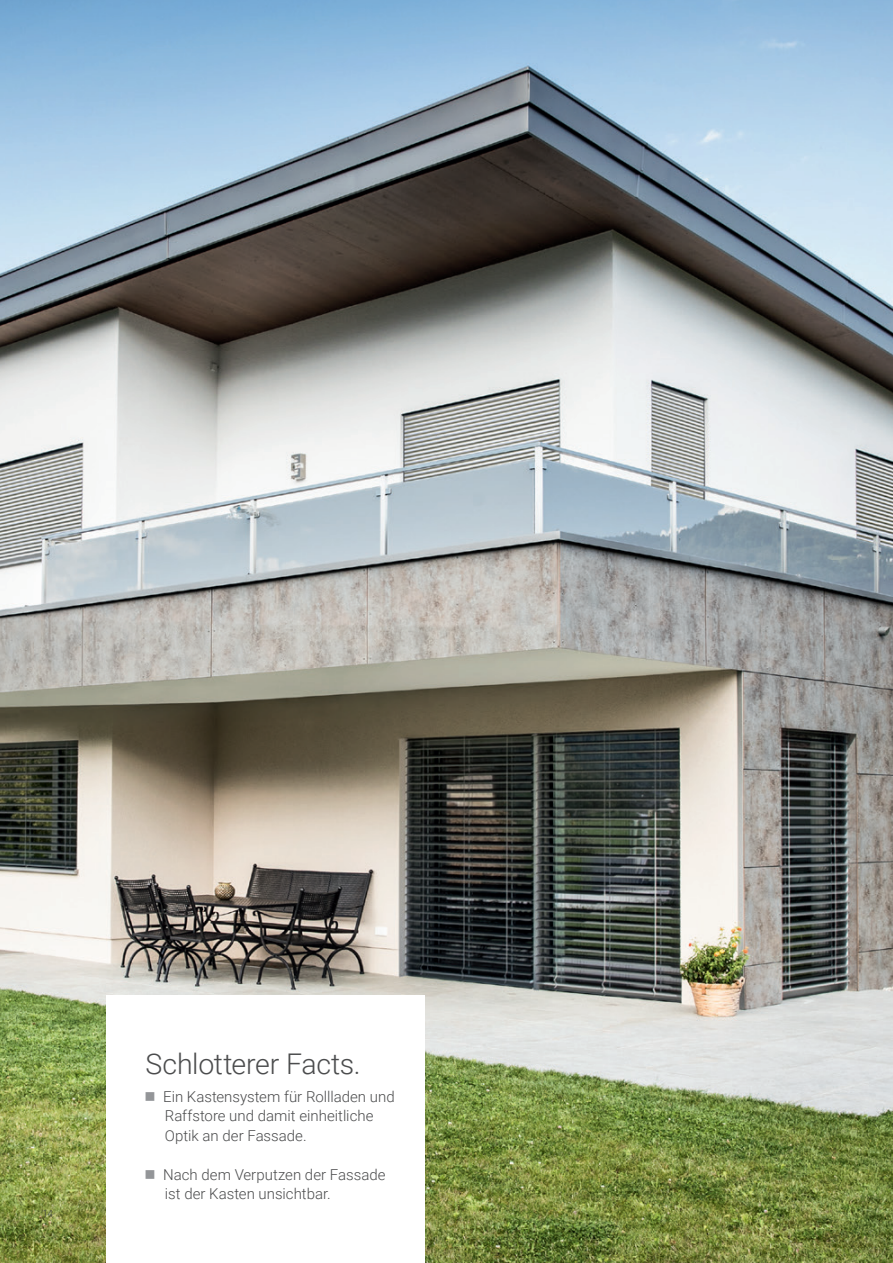
<style>
.page{position:relative;width:893px;height:1263px;background:#fff}
.page>*{position:absolute;margin:0;border:0;box-sizing:border-box;transform-origin:0 0}
.t1{font:300 28.5px "Roboto";letter-spacing:-.01em;color:#4b4c4d}
.t2{font:300 15px/19.5px "Roboto";color:#4b4c4d}
.t3{font:300 9.75px "Roboto";color:#4b4c4d}
</style>
<div class="page">
<img style="left:0;top:0;width:893px;height:1263px">
<div style="left:106px;top:995px;width:319px;height:268px;background:#fff"></div>
<p class="t3" style="left:43px;top:1206px;width:12px">14</p>
<h1 class="t1" style="left:145px;top:1043px;width:217px">Schlotterer Facts.</h1>
<p class="t2" style="left:163px;top:1086px;width:233px">Ein Kastensystem für Rollladen und<br>Raffstore und damit einheitliche<br>Optik an der Fassade.</p>
<p class="t2" style="left:163px;top:1164px;width:224px">Nach dem Verputzen der Fassade ist der Kasten unsichtbar.</p>
</div>
